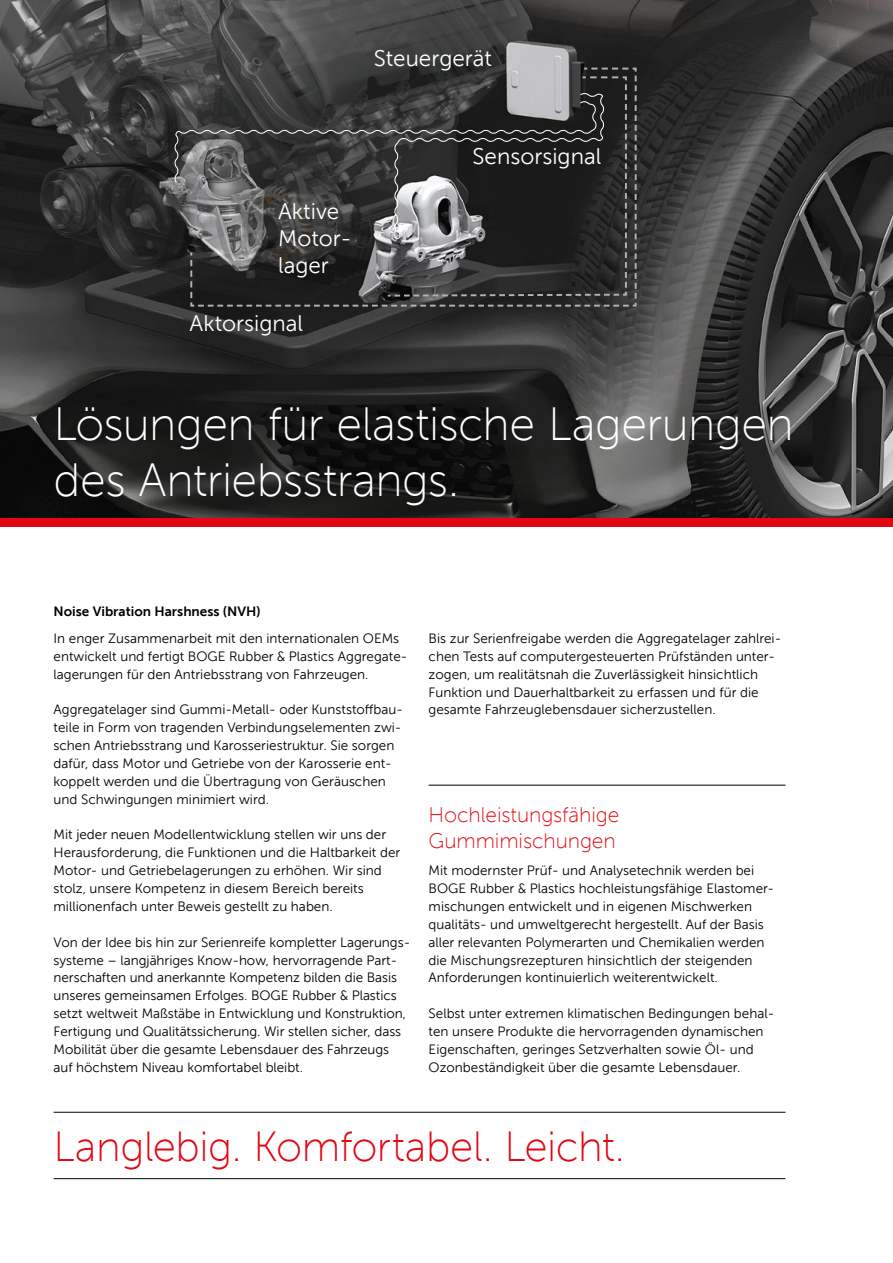
<style>
.page{position:relative;width:893px;height:1263px;background:#fff}
.page>*{position:absolute;margin:0;border:0;box-sizing:border-box;transform-origin:0 0}
.t1{font:300 46.5px/55.8px "BRP Museo Sans";letter-spacing:-.01em;color:#fff}
.t2{font:300 42px "BRP Museo Sans";letter-spacing:-.01em;color:#e30613}
.t3{font:22.5px/27px "BRP Museo Sans";color:#fff}
.t4{font:300 21px/26.8px "BRP Museo Sans";letter-spacing:-.005em;color:#e30613}
.t5{font:13.5px/17.9px "BRP Museo Sans";color:#000}
.t6{font:700 13.5px "BRP Museo Sans";color:#000}
</style>
<div class="page">
<img style="left:0;top:0;width:893px;height:518px">
<div style="left:0;top:518px;width:893px;height:9px;background:#e30613"></div>
<svg style="left:173px;top:68px;width:464px;height:239px;background:#424242"></svg>
<hr style="left:429px;top:785px;width:356px;height:1px;background:#000">
<hr style="left:54px;top:1112px;width:731px;height:1px;background:#000">
<hr style="left:54px;top:1178px;width:731px;height:1px;background:#000">
<h3 class="t3" style="left:374px;top:45px;width:120px">Steuergerät</h3>
<h3 class="t3" style="left:278px;top:198px;width:75px">Aktive<br>Motor&shy;lager</h3>
<h3 class="t3" style="left:190px;top:310px;width:115px">Aktorsignal</h3>
<h3 class="t3" style="left:473px;top:142px;width:130px">Sensorsignal</h3>
<h1 class="t1" style="left:54px;top:397px;width:742px">Lösungen für elastische Lagerungen des Antriebsstrangs.</h1>
<p class="t6" style="left:54px;top:604px;width:208px">Noise Vibration Harshness (NVH)</p>
<p class="t5" style="left:54px;top:629px;width:355px">In enger Zusammenarbeit mit den internationalen OEMs entwickelt und fertigt BOGE Rubber &amp; Plastics Aggregate&shy;lagerungen für den Antriebsstrang von Fahrzeugen.</p>
<p class="t5" style="left:54px;top:701px;width:351px">Aggregatelager sind Gummi-Metall- oder Kunststoffbau&shy;teile in Form von tragenden Verbindungselementen zwi&shy;schen Antriebsstrang und Karosseriestruktur. Sie sorgen dafür, dass Motor und Getriebe von der Karosserie ent&shy;koppelt werden und die Übertragung von Geräuschen und Schwingungen minimiert wird.</p>
<p class="t5" style="left:54px;top:826px;width:348px">Mit jeder neuen Modellentwicklung stellen wir uns der Herausforderung, die Funktionen und die Haltbarkeit der Motor- und Getriebelagerungen zu erhöhen. Wir sind stolz, unsere Kompetenz in diesem Bereich bereits millionenfach unter Beweis gestellt zu haben.</p>
<p class="t5" style="left:54px;top:933px;width:358px">Von der Idee bis hin zur Serienreife kompletter Lagerungs&shy;systeme – langjähriges Know-how, hervorragende Part&shy;nerschaften und anerkannte Kompetenz bilden die Basis unseres gemeinsamen Erfolges. BOGE Rubber &amp; Plastics setzt weltweit Maßstäbe in Entwicklung und Konstruktion, Fertigung und Qualitätssicherung. Wir stellen sicher, dass Mobilität über die gesamte Lebensdauer des Fahrzeugs auf höchstem Niveau komfortabel bleibt.</p>
<p class="t5" style="left:429px;top:629px;width:354px">Bis zur Serienfreigabe werden die Aggregatelager zahlrei&shy;chen Tests auf computergesteuerten Prüfständen unter&shy;zogen, um realitätsnah die Zuverlässigkeit hinsichtlich Funktion und Dauerhaltbarkeit zu erfassen und für die gesamte Fahrzeuglebensdauer sicherzustellen.</p>
<h3 class="t4" style="left:429px;top:801px;width:192px">Hochleistungsfähige<br>Gummimischungen</h3>
<p class="t5" style="left:429px;top:862px;width:347px">Mit modernster Prüf- und Analysetechnik werden bei BOGE Rubber &amp; Plastics hochleistungsfähige Elastomer&shy;mischungen entwickelt und in eigenen Mischwerken qualitäts- und umweltgerecht hergestellt. Auf der Basis aller relevanten Polymerarten und Chemikalien werden die Mischungsrezepturen hinsichtlich der steigenden Anforderungen kontinuierlich weiterentwickelt.</p>
<p class="t5" style="left:429px;top:1005px;width:347px">Selbst unter extremen klimatischen Bedingungen behal&shy;ten unsere Produkte die hervorragenden dynamischen Eigenschaften, geringes Setzverhalten sowie Öl- und Ozonbeständigkeit über die gesamte Lebensdauer.</p>
<h2 class="t2" style="left:54px;top:1124px;width:573px">Langlebig. Komfortabel. Leicht.</h2>
</div>
